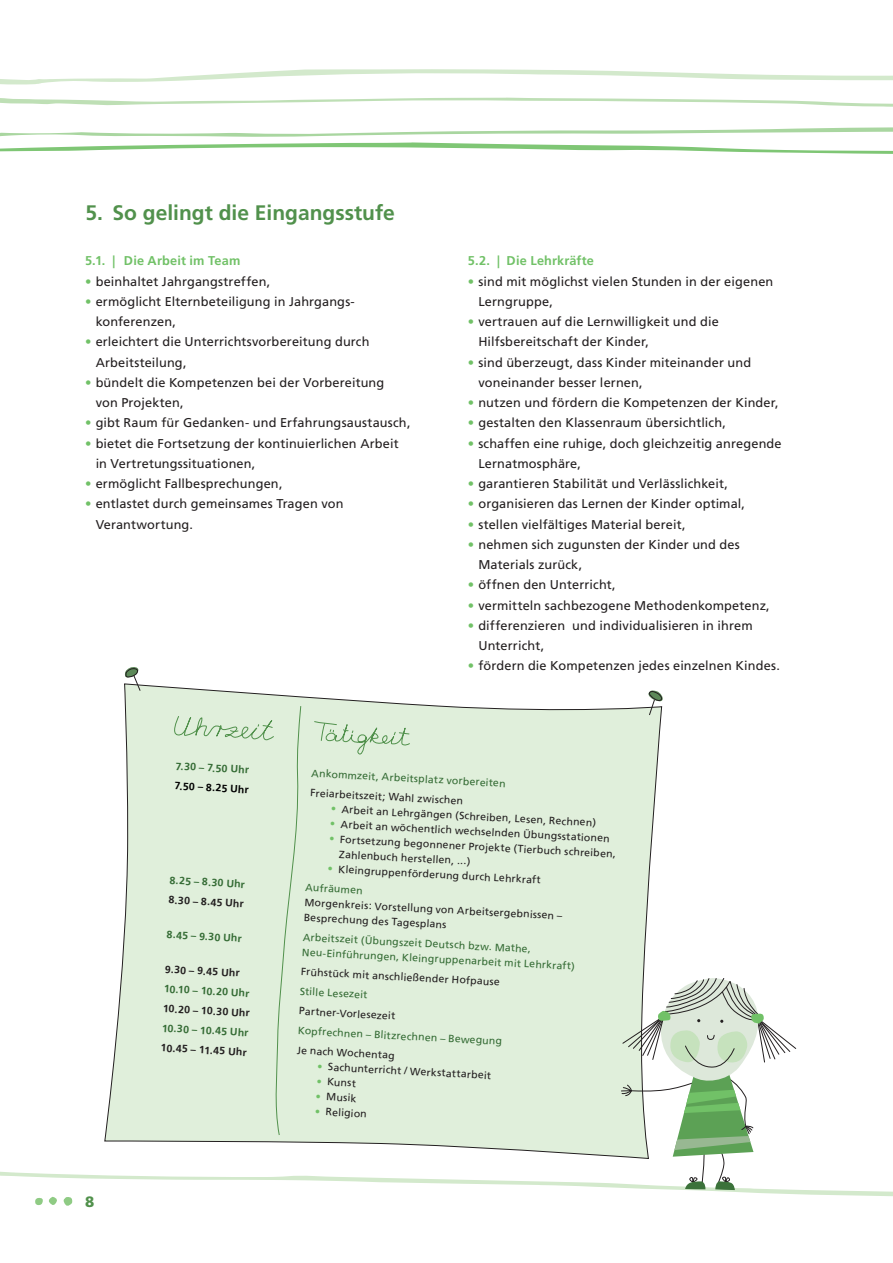
<style>
.page{position:relative;width:893px;height:1263px;background:#fff}
.page>*{position:absolute;margin:0;border:0;box-sizing:border-box;transform-origin:0 0}
.t1{font:700 21px "Frutiger";color:#51914c}
.t2{font:12.75px/20.2px "Frutiger";letter-spacing:.01em;color:#231f20}
.t3{font:700 12.75px "Frutiger";letter-spacing:.01em;color:#71c167}
.t4{font:10.5px/15px "Frutiger";color:#231f20}
.t5{font:10.5px/15px "Frutiger";color:#356c35}
.t6{font:700 10.5px "Frutiger";color:#356c35}
.t7{font:700 10.5px "Frutiger";color:#231f20}
.t8{font:700 10.5px "Frutiger";color:#000}
.s1{color:#71c167}
.s2{color:#356c35}
</style>
<div class="page">
<svg style="left:0;top:69px;width:893px;height:16px"></svg>
<svg style="left:0;top:98px;width:893px;height:9px"></svg>
<svg style="left:0;top:127px;width:893px;height:27px"></svg>
<svg style="left:0;top:667px;width:893px;height:539px"></svg>
<h1 class="t1" style="left:86px;top:200px;width:311px">5. So gelingt die Eingangsstufe</h1>
<p class="t3" style="left:85px;top:253px;width:157px">5.1. | Die Arbeit im Team</p>
<p class="t2" style="left:85px;top:271px;width:187px"><span class="s1">•</span> beinhaltet Jahrgangstreffen,</p>
<p class="t2" style="left:96px;top:291px;width:261px;text-indent:-11px"><span class="s1">•</span> ermöglicht Elternbeteiligung in Jahrgangs&shy;konferenzen,</p>
<p class="t2" style="left:96px;top:332px;width:275px;text-indent:-11px"><span class="s1">•</span> erleichtert die Unterrichtsvorbereitung durch<br>Arbeitsteilung,</p>
<p class="t2" style="left:96px;top:372px;width:290px;text-indent:-11px"><span class="s1">•</span> bündelt die Kompetenzen bei der Vorbereitung von Projekten,</p>
<p class="t2" style="left:85px;top:413px;width:327px"><span class="s1">•</span> gibt Raum für Gedanken- und Erfahrungsaustausch,</p>
<p class="t2" style="left:96px;top:433px;width:305px;text-indent:-11px"><span class="s1">•</span> bietet die Fortsetzung der kontinuierlichen Arbeit in Vertretungssituationen,</p>
<p class="t2" style="left:85px;top:474px;width:199px"><span class="s1">•</span> ermöglicht Fallbesprechungen,</p>
<p class="t2" style="left:96px;top:494px;width:249px;text-indent:-11px"><span class="s1">•</span> entlastet durch gemeinsames Tragen von<br>Verantwortung.</p>
<p class="t3" style="left:468px;top:253px;width:128px">5.2. | Die Lehrkräfte</p>
<p class="t2" style="left:478px;top:271px;width:296px;text-indent:-11px"><span class="s1">•</span> sind mit möglichst vielen Stunden in der eigenen<br>Lerngruppe,</p>
<p class="t2" style="left:478px;top:312px;width:242px;text-indent:-11px"><span class="s1">•</span> vertrauen auf die Lernwilligkeit und die<br>Hilfsbereitschaft der Kinder,</p>
<p class="t2" style="left:478px;top:352px;width:274px;text-indent:-11px"><span class="s1">•</span> sind überzeugt, dass Kinder miteinander und voneinander besser lernen,</p>
<p class="t2" style="left:468px;top:393px;width:313px"><span class="s1">•</span> nutzen und fördern die Kompetenzen der Kinder,</p>
<p class="t2" style="left:468px;top:413px;width:260px"><span class="s1">•</span> gestalten den Klassenraum übersichtlich,</p>
<p class="t2" style="left:478px;top:433px;width:305px;text-indent:-11px"><span class="s1">•</span> schaffen eine ruhige, doch gleichzeitig anregende<br>Lernatmosphäre,</p>
<p class="t2" style="left:468px;top:474px;width:262px"><span class="s1">•</span> garantieren Stabilität und Verlässlichkeit,</p>
<p class="t2" style="left:468px;top:494px;width:279px"><span class="s1">•</span> organisieren das Lernen der Kinder optimal,</p>
<p class="t2" style="left:468px;top:514px;width:219px"><span class="s1">•</span> stellen vielfältiges Material bereit,</p>
<p class="t2" style="left:478px;top:534px;width:263px;text-indent:-11px"><span class="s1">•</span> nehmen sich zugunsten der Kinder und des<br>Materials zurück,</p>
<p class="t2" style="left:468px;top:575px;width:150px"><span class="s1">•</span> öffnen den Unterricht,</p>
<p class="t2" style="left:468px;top:595px;width:304px"><span class="s1">•</span> vermitteln sachbezogene Methodenkompetenz,</p>
<p class="t2" style="left:478px;top:615px;width:276px;text-indent:-11px"><span class="s1">•</span> differenzieren und individualisieren in ihrem<br>Unterricht,</p>
<p class="t2" style="left:468px;top:656px;width:314px"><span class="s1">•</span> fördern die Kompetenzen jedes einzelnen Kindes.</p>
<p class="t6" style="left:176px;top:760px;width:75px;rotate:3deg">7.30 – 7.50 Uhr</p>
<p class="t8" style="left:175px;top:779px;width:76px;rotate:3deg">7.50 – 8.25 Uhr</p>
<p class="t6" style="left:170px;top:874px;width:77px;rotate:3deg">8.25 – 8.30 Uhr</p>
<p class="t7" style="left:169px;top:894px;width:77px;rotate:3deg">8.30 – 8.45 Uhr</p>
<p class="t6" style="left:167px;top:928px;width:77px;rotate:3deg">8.45 – 9.30 Uhr</p>
<p class="t7" style="left:165px;top:963px;width:76px;rotate:3deg">9.30 – 9.45 Uhr</p>
<p class="t6" style="left:164px;top:982px;width:87px;rotate:3deg">10.10 – 10.20 Uhr</p>
<p class="t7" style="left:163px;top:1002px;width:88px;rotate:3deg">10.20 – 10.30 Uhr</p>
<p class="t6" style="left:162px;top:1022px;width:88px;rotate:3deg">10.30 – 10.45 Uhr</p>
<p class="t7" style="left:161px;top:1041px;width:87px;rotate:3deg">10.45 – 11.45 Uhr</p>
<p class="t5" style="left:312px;top:766px;width:196px;rotate:3deg">Ankommzeit, Arbeitsplatz vorbereiten</p>
<p class="t4" style="left:311px;top:785px;width:154px;rotate:3deg">Freiarbeitszeit; Wahl zwischen</p>
<p class="t4" style="left:331px;top:801px;width:267px;rotate:3deg"><span class="s1">•</span> Arbeit an Lehrgängen (Schreiben, Lesen, Rechnen)</p>
<p class="t4" style="left:330px;top:816px;width:282px;rotate:3deg"><span class="s1">•</span> Arbeit an wöchentlich wechselnden Übungsstationen</p>
<p class="t4" style="left:340px;top:832px;width:278px;text-indent:-11px;rotate:3deg"><span class="s1">•</span> Fortsetzung begonnener Projekte (Tierbuch schreiben,<br>Zahlenbuch herstellen, ...)</p>
<p class="t4" style="left:307px;top:858px;width:236px;line-height:19.6px;text-indent:21px;rotate:3deg"><span class="s1">•</span> Kleingruppenförderung durch Lehrkraft<br><span class="s2">Aufräumen</span></p>
<p class="t4" style="left:305px;top:895px;width:259px;rotate:3deg">Morgenkreis: Vorstellung von Arbeitsergebnissen –<br>Besprechung des Tagesplans</p>
<p class="t5" style="left:303px;top:929px;width:275px;rotate:3deg">Arbeitszeit (Übungszeit Deutsch bzw. Mathe,<br>Neu-Einführungen, Kleingruppenarbeit mit Lehrkraft)</p>
<p class="t4" style="left:301px;top:964px;width:200px;rotate:3deg">Frühstück mit anschließender Hofpause</p>
<p class="t5" style="left:300px;top:984px;width:69px;rotate:3deg">Stille Lesezeit</p>
<p class="t4" style="left:299px;top:1003px;width:98px;rotate:3deg">Partner-Vorlesezeit</p>
<p class="t5" style="left:298px;top:1023px;width:206px;rotate:3deg">Kopfrechnen – Blitzrechnen – Bewegung</p>
<p class="t4" style="left:297px;top:1043px;width:99px;rotate:3deg">Je nach Wochentag</p>
<p class="t4" style="left:318px;top:1059px;width:175px;rotate:3deg"><span class="s1">•</span> Sachunterricht / Werkstattarbeit</p>
<p class="t4" style="left:317px;top:1074px;width:41px;rotate:3deg"><span class="s1">•</span> Kunst</p>
<p class="t4" style="left:316px;top:1089px;width:42px;rotate:3deg"><span class="s1">•</span> Musik</p>
<p class="t4" style="left:315px;top:1104px;width:53px;rotate:3deg"><span class="s1">•</span> Religion</p>
</div>
